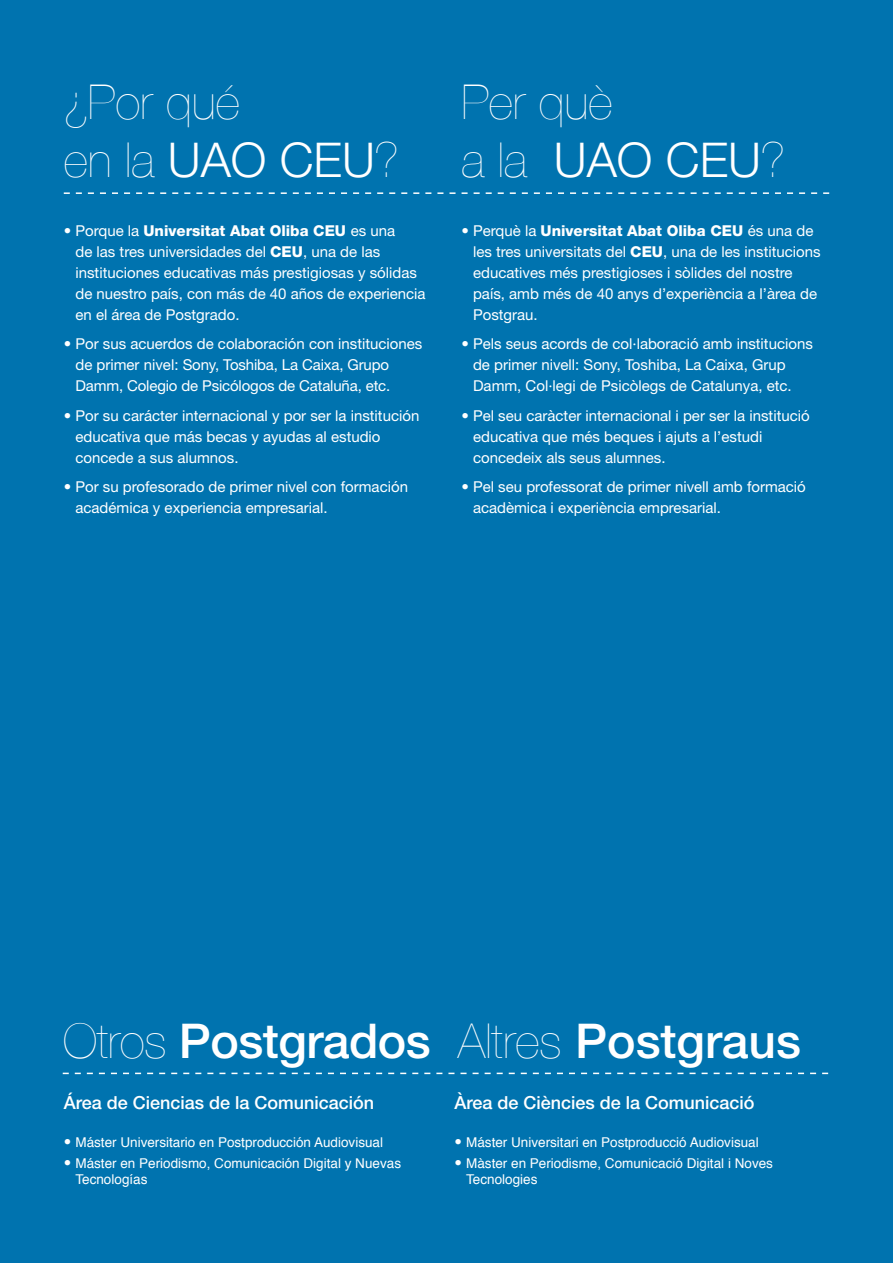
<style>
.page{position:relative;width:893px;height:1263px;background:#0073af}
.page>*{position:absolute;margin:0;border:0;box-sizing:border-box;transform-origin:0 0}
.t1{font:200 48px/57.6px "Helvetica Neue";color:#fff}
.t2{font:500 48px "Helvetica Neue";letter-spacing:-.01em;color:#fff}
.t3{font:500 18px "Helvetica Neue";color:#fff}
.t4{font:15px/21px "Helvetica Neue";color:#fff}
.t5{font:13.5px/16.2px "Helvetica";color:#fff}
.s1{font-weight:300}
.s2{font-weight:800}
.s3{font-weight:200}
.s4{font-family:"Helvetica Neue";font-size:15px}
</style>
<div class="page">
<svg style="left:64px;top:192px;width:6px;height:2px"></svg>
<svg style="left:76px;top:192px;width:6px;height:2px"></svg>
<svg style="left:88px;top:192px;width:6px;height:2px"></svg>
<svg style="left:100px;top:192px;width:6px;height:2px"></svg>
<svg style="left:112px;top:192px;width:6px;height:2px"></svg>
<svg style="left:124px;top:192px;width:6px;height:2px"></svg>
<svg style="left:136px;top:192px;width:6px;height:2px"></svg>
<svg style="left:148px;top:192px;width:6px;height:2px"></svg>
<svg style="left:160px;top:192px;width:6px;height:2px"></svg>
<svg style="left:172px;top:192px;width:6px;height:2px"></svg>
<svg style="left:184px;top:192px;width:6px;height:2px"></svg>
<svg style="left:196px;top:192px;width:6px;height:2px"></svg>
<svg style="left:208px;top:192px;width:6px;height:2px"></svg>
<svg style="left:220px;top:192px;width:6px;height:2px"></svg>
<svg style="left:233px;top:192px;width:6px;height:2px"></svg>
<svg style="left:245px;top:192px;width:6px;height:2px"></svg>
<svg style="left:257px;top:192px;width:6px;height:2px"></svg>
<svg style="left:269px;top:192px;width:6px;height:2px"></svg>
<svg style="left:281px;top:192px;width:6px;height:2px"></svg>
<svg style="left:293px;top:192px;width:6px;height:2px"></svg>
<svg style="left:305px;top:192px;width:6px;height:2px"></svg>
<svg style="left:317px;top:192px;width:6px;height:2px"></svg>
<svg style="left:329px;top:192px;width:6px;height:2px"></svg>
<svg style="left:341px;top:192px;width:6px;height:2px"></svg>
<svg style="left:353px;top:192px;width:6px;height:2px"></svg>
<svg style="left:365px;top:192px;width:6px;height:2px"></svg>
<svg style="left:377px;top:192px;width:6px;height:2px"></svg>
<svg style="left:389px;top:192px;width:6px;height:2px"></svg>
<svg style="left:401px;top:192px;width:6px;height:2px"></svg>
<svg style="left:413px;top:192px;width:6px;height:2px"></svg>
<svg style="left:425px;top:192px;width:6px;height:2px"></svg>
<svg style="left:437px;top:192px;width:6px;height:2px"></svg>
<svg style="left:449px;top:192px;width:6px;height:2px"></svg>
<svg style="left:462px;top:192px;width:6px;height:2px"></svg>
<svg style="left:474px;top:192px;width:6px;height:2px"></svg>
<svg style="left:486px;top:192px;width:6px;height:2px"></svg>
<svg style="left:498px;top:192px;width:6px;height:2px"></svg>
<svg style="left:510px;top:192px;width:6px;height:2px"></svg>
<svg style="left:522px;top:192px;width:6px;height:2px"></svg>
<svg style="left:534px;top:192px;width:6px;height:2px"></svg>
<svg style="left:546px;top:192px;width:6px;height:2px"></svg>
<svg style="left:558px;top:192px;width:6px;height:2px"></svg>
<svg style="left:570px;top:192px;width:6px;height:2px"></svg>
<svg style="left:582px;top:192px;width:6px;height:2px"></svg>
<svg style="left:594px;top:192px;width:6px;height:2px"></svg>
<svg style="left:606px;top:192px;width:6px;height:2px"></svg>
<svg style="left:618px;top:192px;width:6px;height:2px"></svg>
<svg style="left:630px;top:192px;width:6px;height:2px"></svg>
<svg style="left:642px;top:192px;width:6px;height:2px"></svg>
<svg style="left:654px;top:192px;width:6px;height:2px"></svg>
<svg style="left:666px;top:192px;width:6px;height:2px"></svg>
<svg style="left:678px;top:192px;width:6px;height:2px"></svg>
<svg style="left:691px;top:192px;width:6px;height:2px"></svg>
<svg style="left:703px;top:192px;width:6px;height:2px"></svg>
<svg style="left:715px;top:192px;width:6px;height:2px"></svg>
<svg style="left:727px;top:192px;width:6px;height:2px"></svg>
<svg style="left:739px;top:192px;width:6px;height:2px"></svg>
<svg style="left:751px;top:192px;width:6px;height:2px"></svg>
<svg style="left:763px;top:192px;width:6px;height:2px"></svg>
<svg style="left:775px;top:192px;width:6px;height:2px"></svg>
<svg style="left:787px;top:192px;width:6px;height:2px"></svg>
<svg style="left:799px;top:192px;width:6px;height:2px"></svg>
<svg style="left:811px;top:192px;width:6px;height:2px"></svg>
<svg style="left:823px;top:192px;width:6px;height:2px"></svg>
<svg style="left:738px;top:1072px;width:6px;height:2px"></svg>
<svg style="left:750px;top:1072px;width:6px;height:2px"></svg>
<svg style="left:762px;top:1072px;width:6px;height:2px"></svg>
<svg style="left:774px;top:1072px;width:6px;height:2px"></svg>
<svg style="left:786px;top:1072px;width:6px;height:2px"></svg>
<svg style="left:798px;top:1072px;width:6px;height:2px"></svg>
<svg style="left:810px;top:1072px;width:6px;height:2px"></svg>
<svg style="left:822px;top:1072px;width:6px;height:2px"></svg>
<h1 class="t1" style="left:64px;top:73px;width:337px">¿Por qué<br>en la <span class="s1">UAO CEU</span>?</h1>
<p class="t4" style="left:75px;top:222px;width:352px;text-indent:-12px">• Porque la <span class="s2">Universitat Abat Oliba CEU</span> es una<br>de las tres universidades del <span class="s2">CEU</span>, una de las instituciones educativas más prestigiosas y sólidas de nuestro país, con más de 40 años de experiencia en el área de Postgrado.</p>
<p class="t4" style="left:75px;top:335px;width:348px;text-indent:-12px">• Por sus acuerdos de colaboración con instituciones de primer nivel: Sony, Toshiba, La Caixa, Grupo<br>Damm, Colegio de Psicólogos de Cataluña, etc.</p>
<p class="t4" style="left:75px;top:407px;width:345px;text-indent:-12px">• Por su carácter internacional y por ser la institución educativa que más becas y ayudas al estudio concede a sus alumnos.</p>
<p class="t4" style="left:75px;top:478px;width:334px;text-indent:-12px">• Por su profesorado de primer nivel con formación académica y experiencia empresarial.</p>
<h1 class="t1" style="left:461px;top:73px;width:325px">Per què<br>a la <span class="s1">UAO CEU</span>?</h1>
<p class="t4" style="left:473px;top:222px;width:349px;text-indent:-12px">• Perquè la <span class="s2">Universitat Abat Oliba CEU</span> és una de les tres universitats del <span class="s2">CEU</span>, una de les institucions educatives més prestigioses i sòlides del nostre país, amb més de 40 anys d’experiència a l’àrea de Postgrau.</p>
<p class="t4" style="left:473px;top:335px;width:341px;text-indent:-12px">• Pels seus acords de col·laboració amb institucions de primer nivell: Sony, Toshiba, La Caixa, Grup<br>Damm, Col·legi de Psicòlegs de Catalunya, etc.</p>
<p class="t4" style="left:473px;top:407px;width:338px;text-indent:-12px">• Pel seu caràcter internacional i per ser la institució educativa que més beques i ajuts a l’estudi concedeix als seus alumnes.</p>
<p class="t4" style="left:473px;top:478px;width:334px;text-indent:-12px">• Pel seu professorat de primer nivell amb formació acadèmica i experiència empresarial.</p>
<h1 class="t2" style="left:63px;top:1024px;width:740px"><span class="s3">Otros</span> Postgrados <span class="s3">Altres</span> Postgraus</h1>
<p class="t3" style="left:64px;top:1096px;width:312px">Área de Ciencias de la Comunicación</p>
<p class="t5" style="left:64px;top:1135px;width:321px"><span class="s4">•</span> Máster Universitario en Postproducción Audiovisual</p>
<p class="t5" style="left:75px;top:1156px;width:327px;text-indent:-12px"><span class="s4">•</span> Máster en Periodismo, Comunicación Digital y Nuevas<br>Tecnologías</p>
<p class="t3" style="left:454px;top:1096px;width:302px">Àrea de Ciències de la Comunicació</p>
<p class="t5" style="left:454px;top:1135px;width:306px"><span class="s4">•</span> Máster Universitari en Postproducció Audiovisual</p>
<p class="t5" style="left:466px;top:1156px;width:308px;text-indent:-12px"><span class="s4">•</span> Màster en Periodisme, Comunicació Digital i Noves<br>Tecnologies</p>
</div>
